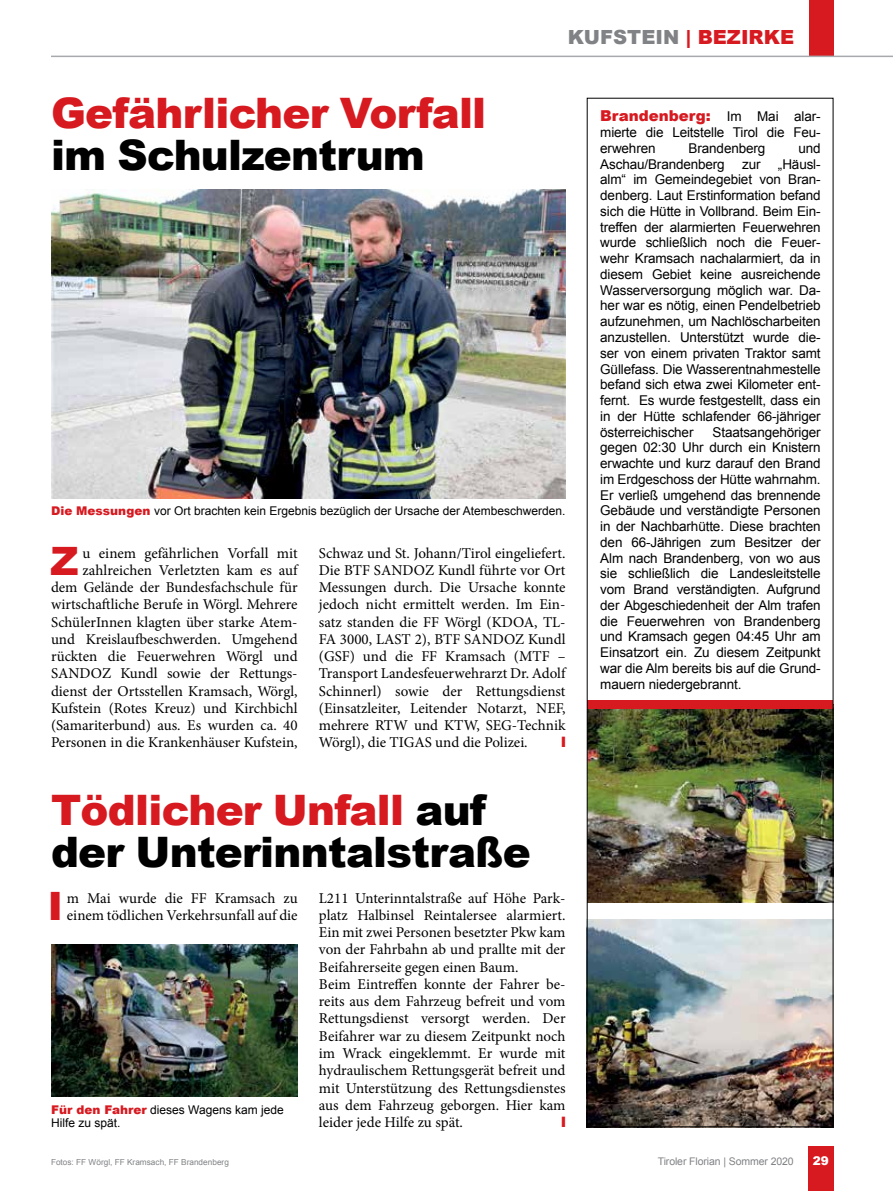
<style>
.page{position:relative;width:893px;height:1191px;background:#fff}
.page>*{position:absolute;margin:0;border:0;box-sizing:border-box;transform-origin:0 0}
.t1{font:900 42px/42px "Arial";letter-spacing:-.015em;color:#000}
.t2{font:900 42px "Arial";letter-spacing:-.015em;color:#d71920}
.t3{font:900 39.15px "Arial";color:#d71920}
.t4{font:900 19.5px "Arial";color:#808285}
.t5{font:15px/17.2px "Minion Pro";color:#000}
.t6{font:900 15px "Arial";color:#d71920}
.t7{font:13.5px/15.8px "Arial";letter-spacing:-.01em;color:#000;text-align:justify}
.t8{font:12px/13.5px "Arial";color:#000}
.t9{font:900 12px "Arial";color:#fff}
.t10{font:10.5px "Arial";letter-spacing:-.01em;color:#808285}
.t11{font:8.25px "Arial";color:#808285}
.s1{color:#d71920}
.s2{font-weight:900;color:#d71920}
.s3{font-weight:400;font-size:13.5px;color:#000}
</style>
<div class="page">
<div style="left:808px;top:1145px;width:25px;height:46px;background:#d71920"></div>
<div style="left:809px;top:0;width:24px;height:56px;background:#d71920"></div>
<img style="left:51px;top:189px;width:515px;height:309px">
<img style="left:589px;top:709px;width:242px;height:193px">
<img style="left:589px;top:920px;width:242px;height:205px">
<div style="left:587px;top:700px;width:246px;height:9px;background:#d71920"></div>
<div style="left:587px;top:98px;width:246px;height:1029px;border:1px solid #000"></div>
<img style="left:51px;top:944px;width:247px;height:152px">
<hr style="left:51px;top:56px;width:842px;height:1px;background:#a7a9ac">
<h3 class="t4" style="left:568px;top:23px;width:228px">KUFSTEIN <span class="s1">| BEZIRKE</span></h3>
<h1 class="t2" style="left:51px;top:82px;width:437px">Gefährlicher Vorfall</h1>
<h1 class="t1" style="left:51px;top:133px;width:375px">im Schulzentrum</h1>
<p class="t8" style="left:51px;top:504px;width:516px"><span class="s2">Die Messungen</span> vor Ort brachten kein Ergebnis bezüglich der Ursache der Atembeschwerden.</p>
<h2 class="t3" style="left:50px;top:532px;width:30px">Z</h2>
<p class="t5" style="left:51px;top:544px;width:248px;text-align:right">u einem gefährlichen Vorfall mit zahlreichen Verletzten kam es auf<br>dem Gelände der Bundesfachschule für wirtschaftliche Berufe in Wörgl. Mehrere SchülerInnen klagten über starke Atem&shy;und Kreislaufbeschwerden. Umgehend rückten die Feuerwehren Wörgl und SANDOZ Kundl sowie der Rettungs&shy;dienst der Ortsstellen Kramsach, Wörgl, Kufstein (Rotes Kreuz) und Kirchbichl (Samariterbund) aus. Es wurden ca. 40<br>Personen in die Krankenhäuser Kufstein,</p>
<p class="t5" style="left:319px;top:544px;width:248px;text-align:justify">Schwaz und St. Johann/Tirol eingeliefert.<br>Die BTF SANDOZ Kundl führte vor Ort Messungen durch. Die Ursache konnte jedoch nicht ermittelt werden. Im Ein&shy;satz standen die FF Wörgl (KDOA, TL-FA 3000, LAST 2), BTF SANDOZ Kundl (GSF) und die FF Kramsach (MTF – Transport Landesfeuerwehrarzt Dr. Adolf Schinnerl) sowie der Rettungsdienst (Einsatzleiter, Leitender Notarzt, NEF, mehrere RTW und KTW, SEG-Technik Wörgl), die TIGAS und die Polizei.</p>
<h1 class="t1" style="left:51px;top:787px;width:481px"><span class="s1">Tödlicher Unfall</span> auf der Unterinntalstraße</h1>
<h2 class="t3" style="left:48px;top:877px;width:17px">I</h2>
<p class="t5" style="left:67px;top:889px;width:232px">m Mai wurde die FF Kramsach zu einem tödlichen Verkehrsunfall auf die</p>
<p class="t5" style="left:319px;top:889px;width:248px">L211 Unterinntalstraße auf Höhe Park&shy;platz Halbinsel Reintalersee alarmiert.<br>Ein mit zwei Personen besetzter Pkw kam von der Fahrbahn ab und prallte mit der Beifahrerseite gegen einen Baum.<br>Beim Eintreffen konnte der Fahrer be&shy;reits aus dem Fahrzeug befreit und vom Rettungsdienst versorgt werden. Der Beifahrer war zu diesem Zeitpunkt noch im Wrack eingeklemmt. Er wurde mit hydraulischem Rettungsgerät befreit und mit Unterstützung des Rettungsdienstes aus dem Fahrzeug geborgen. Hier kam leider jede Hilfe zu spät.</p>
<p class="t8" style="left:51px;top:1102px;width:234px"><span class="s2">Für den Fahrer</span> dieses Wagens kam jede<br>Hilfe zu spät.</p>
<p class="t6" style="left:600px;top:105px;width:222px">Brandenberg: <span class="s3">Im Mai alar-</span></p>
<p class="t7" style="left:600px;top:125px;width:222px">mierte die Leitstelle Tirol die Feu&shy;erwehren</p>
<p class="t7" style="left:689px;top:140px;width:78px">Brandenberg</p>
<p class="t7" style="left:798px;top:140px;width:24px">und</p>
<p class="t7" style="left:600px;top:156px;width:126px">Aschau/Brandenberg</p>
<p class="t7" style="left:742px;top:156px;width:20px">zur</p>
<p class="t7" style="left:600px;top:156px;width:222px;text-indent:178px">„Häusl&shy;alm“ im Gemeindegebiet von Bran&shy;denberg. Laut Erstinformation befand sich die Hütte in Vollbrand. Beim Ein&shy;treffen der alarmierten Feuerwehren wurde schließlich noch die Feuer&shy;wehr Kramsach nachalarmiert, da in diesem Gebiet keine ausreichende Wasserversorgung möglich war. Da&shy;her war es nötig, einen Pendelbetrieb aufzunehmen, um Nachlöscharbeiten anzustellen. Unterstützt wurde die&shy;ser von einem privaten Traktor samt Güllefass. Die Wasserentnahmestelle befand sich etwa zwei Kilometer ent&shy;fernt. Es wurde festgestellt, dass ein in der Hütte schlafender 66-jähriger österreichischer</p>
<p class="t7" style="left:600px;top:424px;width:222px;text-indent:112px">Staatsangehöriger gegen 02:30 Uhr durch ein Knistern erwachte und kurz darauf den Brand im Erdgeschoss der Hütte wahrnahm.<br>Er verließ umgehend das brennende Gebäude und verständigte Personen in der Nachbarhütte. Diese brachten den 66-Jährigen zum Besitzer der Alm nach Brandenberg, von wo aus sie schließlich die Landesleitstelle vom Brand verständigten. Aufgrund der Abgeschiedenheit der Alm trafen die Feuerwehren von Brandenberg und Kramsach gegen 04:45 Uhr am Einsatzort ein. Zu diesem Zeitpunkt war die Alm bereits bis auf die Grund&shy;mauern niedergebrannt.</p>
<p class="t11" style="left:51px;top:1156px;width:179px">Fotos: FF Wörgl, FF Kramsach, FF Brandenberg</p>
<p class="t10" style="left:658px;top:1154px;width:137px">Tiroler Florian | Sommer 2020</p>
<p class="t9" style="left:813px;top:1152px;width:18px">29</p>
</div>
